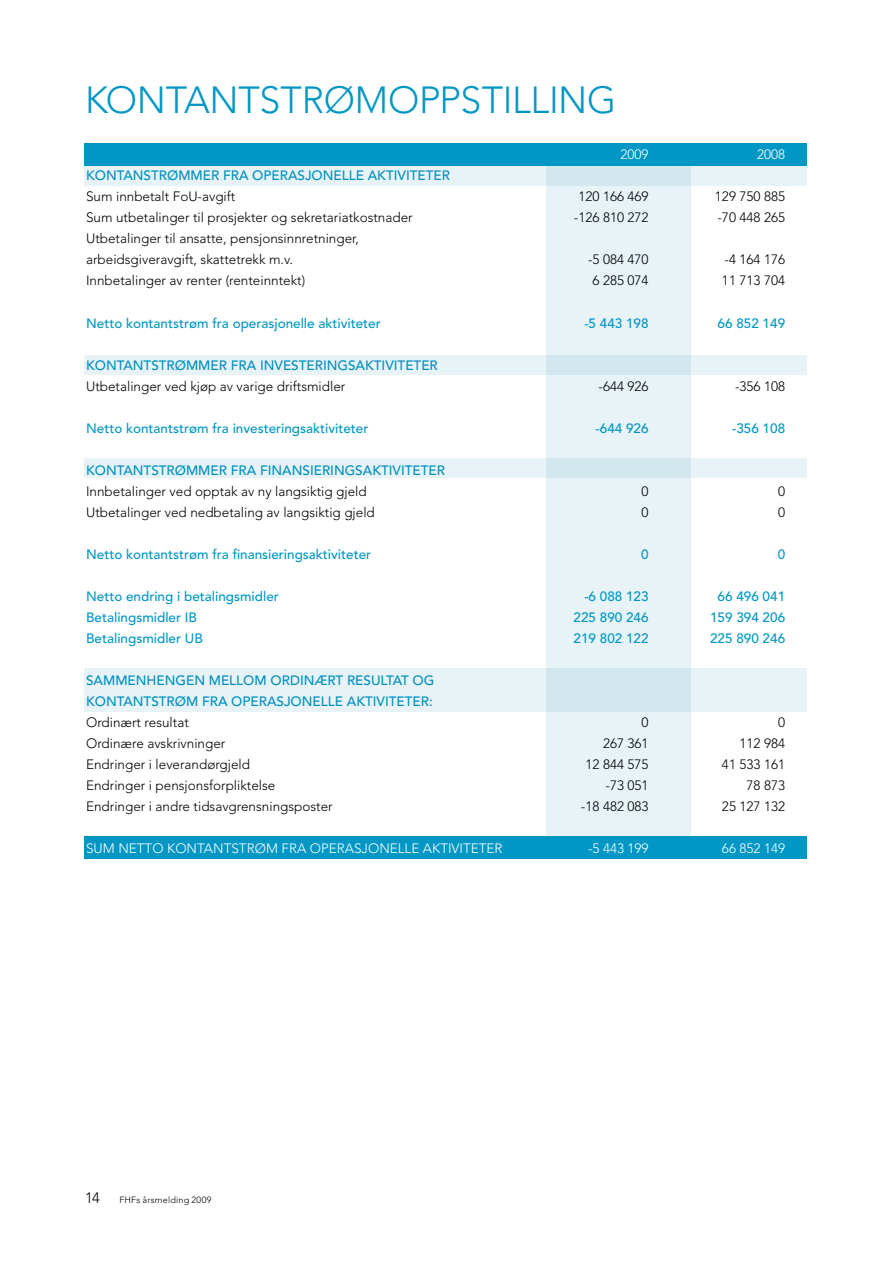
<style>
.page{position:relative;width:893px;height:1263px;background:#fff}
.page>*{position:absolute;margin:0;border:0;box-sizing:border-box;transform-origin:0 0}
.t1{font:300 37.5px "Avenir";letter-spacing:-.01em;color:#0097c5}
.t2{font:300 15px "Avenir";color:#000}
.t3{font:300 13.5px/21px "Avenir";color:#000}
.t4{font:500 13.5px/21px "Avenir";color:#0097c5}
.t5{font:300 13.5px "Avenir";color:#fff}
.t6{font:300 9px "Avenir";letter-spacing:.025em;color:#000}
</style>
<div class="page">
<div style="left:546px;top:143px;width:145px;height:716px;background:#e8f3f7"></div>
<div style="left:84px;top:143px;width:723px;height:23px;background:#0097c5"></div>
<div style="left:84px;top:836px;width:723px;height:23px;background:#0097c5"></div>
<svg style="left:84px;top:166px;width:723px;height:19px;background:#e3f0f5"></svg>
<svg style="left:84px;top:459px;width:723px;height:19px;background:#e3f0f5"></svg>
<svg style="left:84px;top:355px;width:723px;height:20px;background:#e3f0f5"></svg>
<svg style="left:84px;top:668px;width:723px;height:44px;background:#e3f0f5"></svg>
<h1 class="t1" style="left:85px;top:78px;width:437px">KONTANTSTRØM OPPSTILLING</h1>
<p class="t5" style="left:621px;top:147px;width:30px">2009</p>
<p class="t5" style="left:757px;top:147px;width:30px">2008</p>
<p class="t4" style="left:86px;top:166px;width:365px">KONTANSTRØMMER FRA OPERASJONELLE AKTIVITETER</p>
<p class="t3" style="left:86px;top:186px;width:151px">Sum innbetalt FoU-avgift</p>
<p class="t3" style="left:578px;top:186px;width:72px">120 166 469</p>
<p class="t3" style="left:715px;top:186px;width:72px">129 750 885</p>
<p class="t3" style="left:86px;top:207px;width:328px">Sum utbetalinger til prosjekter og sekretariatkostnader</p>
<p class="t3" style="left:574px;top:207px;width:76px">-126 810 272</p>
<p class="t3" style="left:717px;top:207px;width:69px">-70 448 265</p>
<p class="t3" style="left:86px;top:228px;width:274px">Utbetalinger til ansatte, pensjonsinnretninger, arbeidsgiveravgift, skattetrekk m.v.</p>
<p class="t3" style="left:588px;top:249px;width:62px">-5 084 470</p>
<p class="t3" style="left:724px;top:249px;width:62px">-4 164 176</p>
<p class="t3" style="left:86px;top:270px;width:221px">I nnbetalinger av renter (renteinntekt)</p>
<p class="t3" style="left:592px;top:270px;width:58px">6 285 074</p>
<p class="t3" style="left:722px;top:270px;width:65px">11 713 704</p>
<p class="t4" style="left:86px;top:313px;width:296px">Netto kontantstrøm fra operasjonelle aktiviteter</p>
<p class="t4" style="left:584px;top:313px;width:66px">-5 443 198</p>
<p class="t4" style="left:718px;top:313px;width:69px">66 852 149</p>
<p class="t4" style="left:86px;top:355px;width:353px">KONTANTSTRØMMER FRA INVESTERINGSAKTIVITETER</p>
<p class="t3" style="left:86px;top:375px;width:261px">Utbetalinger ved kjøp av varige driftsmidler</p>
<p class="t3" style="left:598px;top:375px;width:52px">-644 926</p>
<p class="t3" style="left:735px;top:375px;width:52px">-356 108</p>
<p class="t4" style="left:86px;top:418px;width:284px">Netto kontantstrøm fra investeringsaktiviteter</p>
<p class="t4" style="left:596px;top:418px;width:55px">-644 926</p>
<p class="t4" style="left:732px;top:418px;width:55px">-356 108</p>
<p class="t4" style="left:86px;top:460px;width:360px">KONTANTSTRØMMER FRA FINANSIERINGSAKTIVITETER</p>
<p class="t3" style="left:86px;top:480px;width:282px">I nnbetalinger ved opptak av ny langsiktig gjeld</p>
<p class="t3" style="left:642px;top:480px;width:9px">0</p>
<p class="t3" style="left:778px;top:480px;width:9px">0</p>
<p class="t3" style="left:86px;top:501px;width:290px">Utbetalinger ved nedbetaling av langsiktig gjeld</p>
<p class="t3" style="left:642px;top:501px;width:9px">0</p>
<p class="t3" style="left:778px;top:501px;width:9px">0</p>
<p class="t4" style="left:86px;top:544px;width:287px">Netto kontantstrøm fra finansieringsaktiviteter</p>
<p class="t4" style="left:641px;top:544px;width:9px">0</p>
<p class="t4" style="left:778px;top:544px;width:9px">0</p>
<p class="t4" style="left:86px;top:586px;width:194px">Netto endring i betalingsmidler</p>
<p class="t4" style="left:584px;top:586px;width:66px">-6 088 123</p>
<p class="t4" style="left:718px;top:586px;width:69px">66 496 041</p>
<p class="t4" style="left:86px;top:607px;width:112px">Betalingsmidler IB</p>
<p class="t4" style="left:574px;top:607px;width:77px">225 890 246</p>
<p class="t4" style="left:710px;top:607px;width:77px">159 394 206</p>
<p class="t4" style="left:86px;top:628px;width:118px">Betalingsmidler UB</p>
<p class="t4" style="left:574px;top:628px;width:77px">219 802 122</p>
<p class="t4" style="left:710px;top:628px;width:77px">225 890 246</p>
<p class="t4" style="left:86px;top:670px;width:350px">SAMMENHENGEN MELLOM ORDINÆRT RESULTAT OG<br>KONTANTSTRØM FRA OPERASJONELLE AKTIVITETER:</p>
<p class="t3" style="left:86px;top:711px;width:104px">Ordinært resultat</p>
<p class="t3" style="left:642px;top:711px;width:9px">0</p>
<p class="t3" style="left:778px;top:711px;width:9px">0</p>
<p class="t3" style="left:86px;top:732px;width:141px">Ordinære avskrivninger</p>
<p class="t3" style="left:603px;top:732px;width:47px">267 361</p>
<p class="t3" style="left:739px;top:732px;width:47px">112 984</p>
<p class="t3" style="left:86px;top:753px;width:166px">Endringer i leverandørgjeld</p>
<p class="t3" style="left:585px;top:753px;width:65px">12 844 575</p>
<p class="t3" style="left:722px;top:753px;width:65px">41 533 161</p>
<p class="t3" style="left:86px;top:774px;width:191px">Endringer i pensjonsforpliktelse</p>
<p class="t3" style="left:606px;top:774px;width:45px">-73 051</p>
<p class="t3" style="left:746px;top:774px;width:40px">78 873</p>
<p class="t3" style="left:86px;top:795px;width:248px">Endringer i andre tidsavgrensningsposter</p>
<p class="t3" style="left:581px;top:795px;width:69px">-18 482 083</p>
<p class="t3" style="left:722px;top:795px;width:65px">25 127 132</p>
<p class="t5" style="left:86px;top:840px;width:302px">SUM NETTO KONTANTSTRØM FRA OPERASJONELLE</p>
<p class="t5" style="left:423px;top:840px;width:70px">AKTIVITETER</p>
<p class="t5" style="left:588px;top:840px;width:62px">-5 443 199</p>
<p class="t5" style="left:722px;top:840px;width:65px">66 852 149</p>
<p class="t2" style="left:85px;top:1189px;width:16px">14</p>
<p class="t6" style="left:119px;top:1194px;width:94px">FHFs årsmelding 2009</p>
</div>
